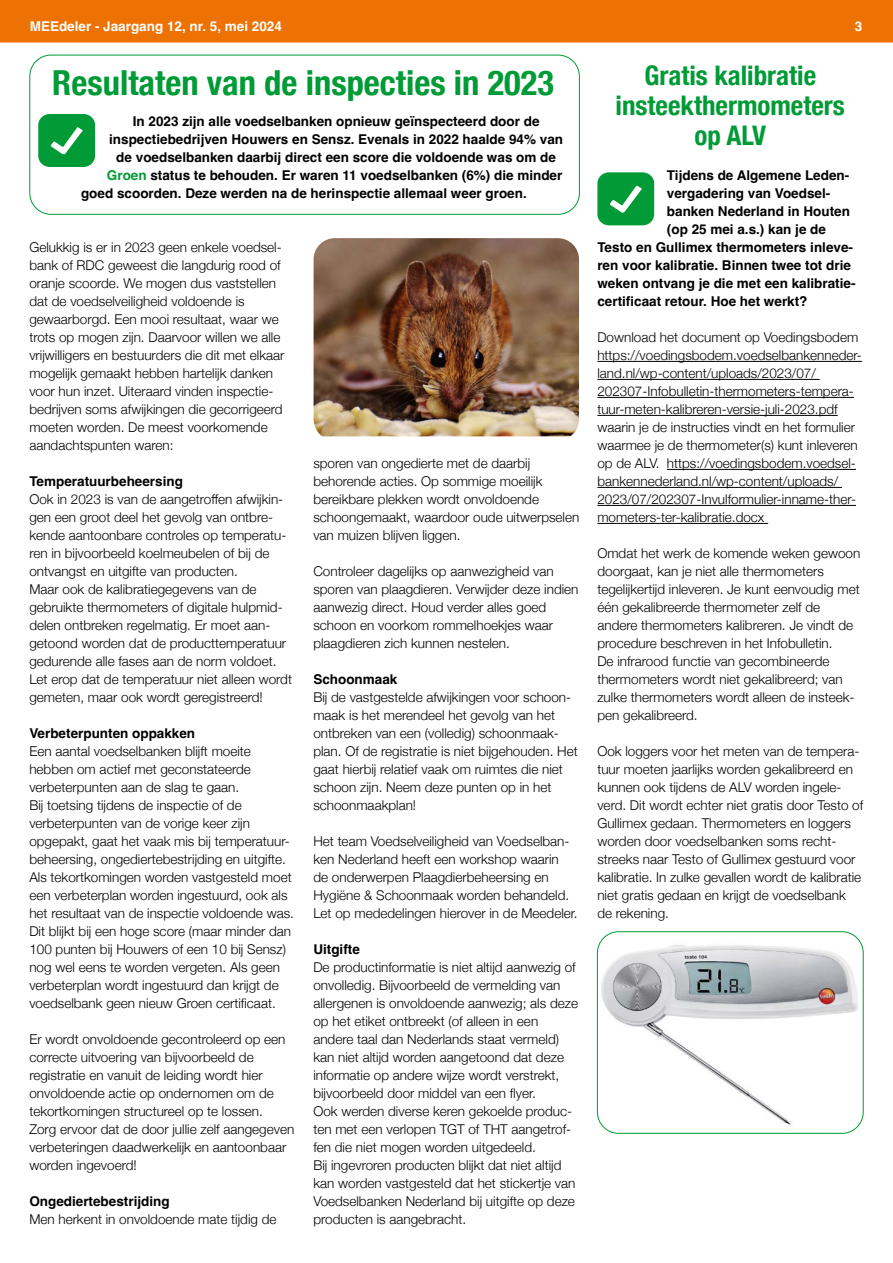
<style>
.page{position:relative;width:893px;height:1263px;background:#fff}
.page>*{position:absolute;margin:0;border:0;box-sizing:border-box;transform-origin:0 0}
.t1{font:700 condensed 34.5px "Helvetica Neue";color:#009b36}
.t2{font:700 condensed 27px/30px "Helvetica Neue";color:#009b36;text-align:center}
.t3{font:300 13.5px/18px "Helvetica Neue";color:#000}
.t4{font:700 13.5px "Helvetica";color:#000}
.t5{font:700 13.5px "Helvetica";color:#fff}
.s1{color:#009b36}
</style>
<div class="page">
<div style="left:0;top:0;width:893px;height:43px;background:#ee7203;border:2px solid #ee7203"></div>
<div style="left:29px;top:55px;width:551px;height:160px;border:1px solid #009b36;border-radius:21px"></div>
<svg style="left:38px;top:114px;width:58px;height:53px;background:#23a851"></svg>
<hr style="left:597px;top:361px;width:265px;height:1px;background:#000">
<hr style="left:597px;top:379px;width:223px;height:1px;background:#000">
<hr style="left:597px;top:397px;width:257px;height:1px;background:#000">
<hr style="left:597px;top:415px;width:241px;height:1px;background:#000">
<hr style="left:667px;top:469px;width:189px;height:1px;background:#000">
<hr style="left:597px;top:487px;width:245px;height:1px;background:#000">
<hr style="left:597px;top:505px;width:259px;height:1px;background:#000">
<hr style="left:597px;top:523px;width:171px;height:1px;background:#000">
<svg style="left:597px;top:172px;width:58px;height:54px;background:#27aa54"></svg>
<img style="left:314px;top:238px;width:265px;height:198px">
<img style="left:597px;top:933px;width:265px;height:199px">
<div style="left:597px;top:931px;width:267px;height:203px;border:1px solid #009b36;border-radius:21px"></div>
<p class="t5" style="left:30px;top:18px;width:254px">MEEdeler - Jaargang 12, nr. 5, mei 2024</p>
<p class="t5" style="left:855px;top:18px;width:9px">3</p>
<h1 class="t1" style="left:52px;top:54px;width:503px">Resultaten van de inspecties in 2023</h1>
<p class="t4" style="left:133px;top:113px;width:408px">In 2023 zijn alle voedselbanken opnieuw geïnspecteerd door de</p>
<p class="t4" style="left:109px;top:131px;width:455px">inspectiebedrijven Houwers en Sensz. Evenals in 2022 haalde 94% van</p>
<p class="t4" style="left:116px;top:149px;width:441px">de voedselbanken daarbij direct een score die voldoende was om de</p>
<p class="t4" style="left:107px;top:167px;width:457px"><span class="s1">Groen</span> status te behouden. Er waren 11 voedselbanken (6%) die minder</p>
<p class="t4" style="left:81px;top:185px;width:447px">goed scoorden. Deze werden na de herinspectie allemaal weer groen.</p>
<h2 class="t2" style="left:616px;top:59px;width:231px">Gratis kalibratie insteekthermometers op ALV</h2>
<p class="t4" style="left:667px;top:167px;width:184px">Tijdens de Algemene Leden-</p>
<p class="t4" style="left:667px;top:185px;width:165px">vergadering van Voedsel-</p>
<p class="t4" style="left:667px;top:203px;width:185px">banken Nederland in Houten</p>
<p class="t4" style="left:667px;top:221px;width:161px">(op 25 mei a.s.) kan je de</p>
<p class="t4" style="left:597px;top:239px;width:257px">Testo en Gullimex thermometers inleve-</p>
<p class="t4" style="left:597px;top:257px;width:255px">ren voor kalibratie. Binnen twee tot drie</p>
<p class="t4" style="left:597px;top:275px;width:260px">weken ontvang je die met een kalibratie-</p>
<p class="t4" style="left:597px;top:293px;width:212px">certificaat retour. Hoe het werkt?</p>
<p class="t3" style="left:597px;top:327px;width:266px">Download het document op Voedingsbodem https://voedingsbodem.voedselbankenneder&shy;land.nl/wp-content/uploads/2023/07/ 202307-Infobulletin-thermometers-tempera&shy;tuur-meten-kalibreren-versie-juli-2023.pdf waarin je de instructies vindt en het formulier waarmee je de thermometer(s) kunt inleveren op de ALV. https://voedingsbodem.voedsel&shy;bankennederland.nl/wp-content/uploads/ 2023/07/202307-Invulformulier-inname-ther&shy;mometers-ter-kalibratie.docx</p>
<p class="t3" style="left:597px;top:543px;width:264px">Omdat het werk de komende weken gewoon doorgaat, kan je niet alle thermometers tegelijkertijd inleveren. Je kunt eenvoudig met één gekalibreerde thermometer zelf de andere thermometers kalibreren. Je vindt de procedure beschreven in het Infobulletin.<br>De infrarood functie van gecombineerde thermometers wordt niet gekalibreerd; van zulke thermometers wordt alleen de insteek&shy;pen gekalibreerd.</p>
<p class="t3" style="left:597px;top:741px;width:267px">Ook loggers voor het meten van de tempera&shy;tuur moeten jaarlijks worden gekalibreerd en kunnen ook tijdens de ALV worden ingele&shy;verd. Dit wordt echter niet gratis door Testo of Gullimex gedaan. Thermometers en loggers worden door voedselbanken soms recht&shy;streeks naar Testo of Gullimex gestuurd voor kalibratie. In zulke gevallen wordt de kalibratie niet gratis gedaan en krijgt de voedselbank de rekening.</p>
<p class="t3" style="left:29px;top:237px;width:257px">Gelukkig is er in 2023 geen enkele voedsel&shy;bank of RDC geweest die langdurig rood of oranje scoorde. We mogen dus vaststellen dat de voedselveiligheid voldoende is gewaarborgd. Een mooi resultaat, waar we trots op mogen zijn. Daarvoor willen we alle vrijwilligers en bestuurders die dit met elkaar mogelijk gemaakt hebben hartelijk danken voor hun inzet. Uiteraard vinden inspectie&shy;bedrijven soms afwijkingen die gecorrigeerd moeten worden. De meest voorkomende aandachtspunten waren:</p>
<p class="t4" style="left:29px;top:473px;width:155px">Temperatuurbeheersing</p>
<p class="t3" style="left:29px;top:489px;width:264px">Ook in 2023 is van de aangetroffen afwijkin&shy;gen een groot deel het gevolg van ontbre&shy;kende aantoonbare controles op temperatu&shy;ren in bijvoorbeeld koelmeubelen of bij de ontvangst en uitgifte van producten.<br>Maar ook de kalibratiegegevens van de gebruikte thermometers of digitale hulpmid&shy;delen ontbreken regelmatig. Er moet aan&shy;getoond worden dat de producttemperatuur gedurende alle fases aan de norm voldoet.<br>Let erop dat de temperatuur niet alleen wordt gemeten, maar ook wordt geregistreerd!</p>
<p class="t4" style="left:29px;top:725px;width:167px">Verbeterpunten oppakken</p>
<p class="t3" style="left:29px;top:741px;width:266px">Een aantal voedselbanken blijft moeite hebben om actief met geconstateerde verbeterpunten aan de slag te gaan.<br>Bij toetsing tijdens de inspectie of de verbeterpunten van de vorige keer zijn opgepakt, gaat het vaak mis bij temperatuur&shy;beheersing, ongediertebestrijding en uitgifte.<br>Als tekortkomingen worden vastgesteld moet een verbeterplan worden ingestuurd, ook als het resultaat van de inspectie voldoende was.<br>Dit blijkt bij een hoge score (maar minder dan 100 punten bij Houwers of een 10 bij Sensz) nog wel eens te worden vergeten. Als geen verbeterplan wordt ingestuurd dan krijgt de voedselbank geen nieuw Groen certificaat.</p>
<p class="t3" style="left:29px;top:1029px;width:266px">Er wordt onvoldoende gecontroleerd op een correcte uitvoering van bijvoorbeeld de registratie en vanuit de leiding wordt hier onvoldoende actie op ondernomen om de tekortkomingen structureel op te lossen.<br>Zorg ervoor dat de door jullie zelf aangegeven verbeteringen daadwerkelijk en aantoonbaar worden ingevoerd!</p>
<p class="t4" style="left:29px;top:1193px;width:142px">Ongediertebestrijding</p>
<p class="t3" style="left:29px;top:1209px;width:249px">Men herkent in onvoldoende mate tijdig de</p>
<p class="t3" style="left:313px;top:453px;width:267px">sporen van ongedierte met de daarbij behorende acties. Op sommige moeilijk bereikbare plekken wordt onvoldoende schoongemaakt, waardoor oude uitwerpselen van muizen blijven liggen.</p>
<p class="t3" style="left:313px;top:561px;width:267px">Controleer dagelijks op aanwezigheid van sporen van plaagdieren. Verwijder deze indien aanwezig direct. Houd verder alles goed schoon en voorkom rommelhoekjes waar plaagdieren zich kunnen nestelen.</p>
<p class="t4" style="left:313px;top:671px;width:86px">Schoonmaak</p>
<p class="t3" style="left:313px;top:687px;width:266px">Bij de vastgestelde afwijkingen voor schoon&shy;maak is het merendeel het gevolg van het ontbreken van een (volledig) schoonmaak&shy;plan. Of de registratie is niet bijgehouden. Het gaat hierbij relatief vaak om ruimtes die niet schoon zijn. Neem deze punten op in het schoonmaakplan!</p>
<p class="t3" style="left:313px;top:831px;width:266px">Het team Voedselveiligheid van Voedselban&shy;ken Nederland heeft een workshop waarin<br>de onderwerpen Plaagdierbeheersing en Hygiëne &amp; Schoonmaak worden behandeld.<br>Let op mededelingen hierover in de Meedeler.</p>
<p class="t4" style="left:313px;top:941px;width:48px">Uitgifte</p>
<p class="t3" style="left:313px;top:957px;width:266px">De productinformatie is niet altijd aanwezig of onvolledig. Bijvoorbeeld de vermelding van allergenen is onvoldoende aanwezig; als deze op het etiket ontbreekt (of alleen in een andere taal dan Nederlands staat vermeld) kan niet altijd worden aangetoond dat deze informatie op andere wijze wordt verstrekt, bijvoorbeeld door middel van een flyer.<br>Ook werden diverse keren gekoelde produc&shy;ten met een verlopen TGT of THT aangetrof&shy;fen die niet mogen worden uitgedeeld.<br>Bij ingevroren producten blijkt dat niet altijd kan worden vastgesteld dat het stickertje van Voedselbanken Nederland bij uitgifte op deze producten is aangebracht.</p>
</div>
